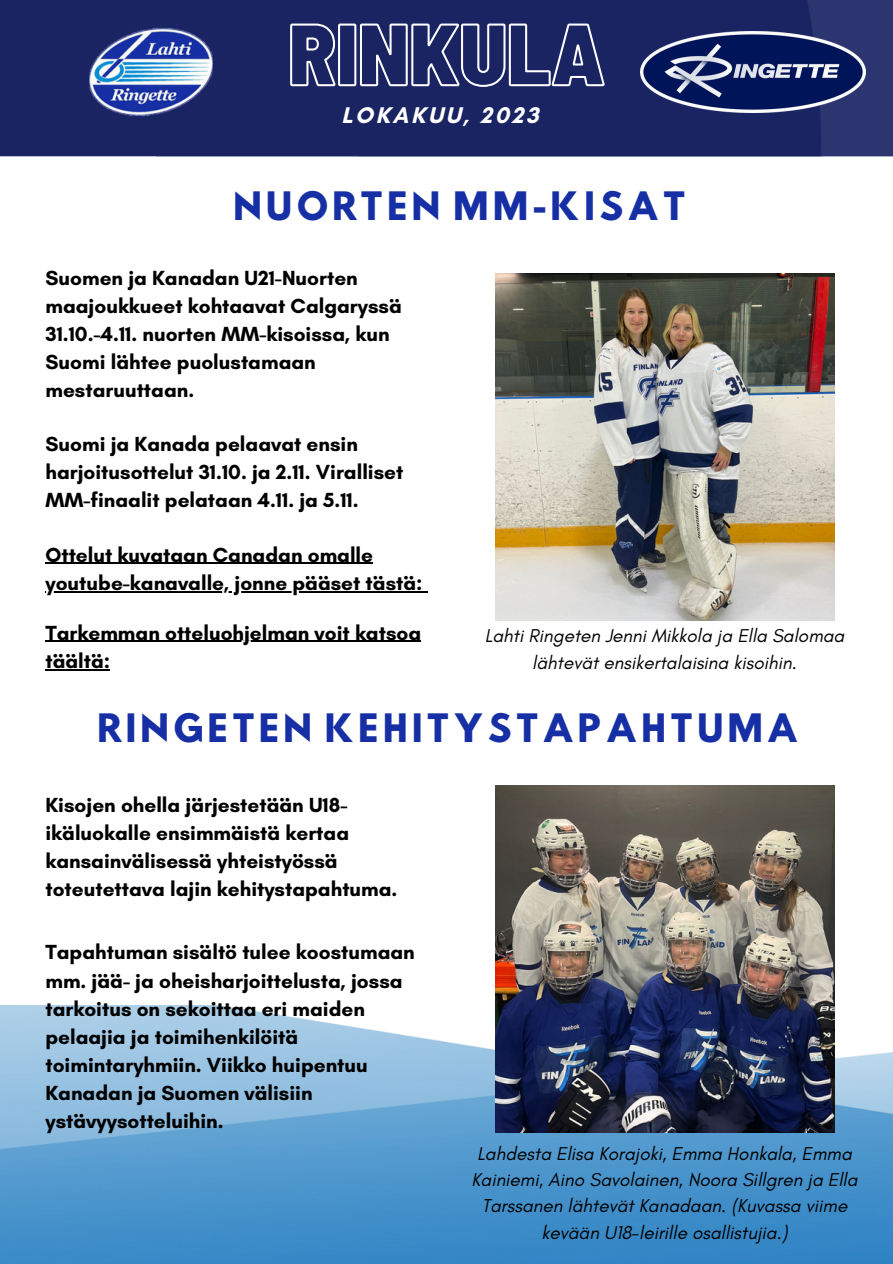
<style>
.page{position:relative;width:893px;height:1264px;background:#fff}
.page>*{position:absolute;margin:0;border:0;box-sizing:border-box;transform-origin:0 0}
.t1{font:34.65px "Hussar Bd";letter-spacing:.09em;color:#172fa4}
.t2{font:700 23.1px "Glacial Indifference";letter-spacing:.115em;color:#fff}
.t3{font:700 20.85px/28.2px "Glacial Indifference";color:#000}
.t4{font:italic 18.9px/26.4px "Glacial Indifference";color:#000;text-align:center}
</style>
<div class="page">
<div style="left:0;top:0;width:156px;height:156px;background:#1a2463"></div>
<div style="left:156px;top:0;width:202px;height:156px;background:#1a2463"></div>
<svg style="left:358px;top:0;width:534px;height:156px;background:#1d2665"></svg>
<img style="left:89px;top:10px;width:123px;height:123px">
<img style="left:640px;top:31px;width:225px;height:81px">
<img style="left:495px;top:274px;width:338px;height:346px">
<img style="left:0;top:1005px;width:892px;height:258px">
<svg style="left:289px;top:22px;width:316px;height:66px;background:#41497d"></svg>
<img style="left:495px;top:785px;width:338px;height:347px">
<hr style="left:45px;top:563px;width:328px;height:1px;background:#000">
<hr style="left:45px;top:591px;width:377px;height:1px;background:#000">
<hr style="left:45px;top:641px;width:376px;height:1px;background:#000">
<hr style="left:45px;top:669px;width:65px;height:1px;background:#000">
<h2 class="t2" style="left:341px;top:101px;width:199px">LOKAKUU, 2023</h2>
<h4 class="t1" style="left:233px;top:189px;width:455px">NUORTEN MM-KISAT</h4>
<h4 class="t3" style="left:45px;top:263px;width:358px">Suomen ja Kanadan U21-Nuorten maajoukkueet kohtaavat Calgaryssä<br>31.10.-4.11. nuorten MM-kisoissa, kun<br>Suomi lähtee puolustamaan mestaruuttaan.</h4>
<h4 class="t3" style="left:45px;top:430px;width:359px">Suomi ja Kanada pelaavat ensin harjoitusottelut 31.10. ja 2.11. Viralliset<br>MM-finaalit pelataan 4.11. ja 5.11.</h4>
<p class="t3" style="left:45px;top:540px;width:329px">Ottelut kuvataan Canadan omalle</p>
<h4 class="t3" style="left:45px;top:568px;width:378px">youtube-kanavalle, jonne pääset tästä:</h4>
<p class="t3" style="left:45px;top:618px;width:377px">Tarkemman otteluohjelman voit katsoa täältä:</p>
<h4 class="t4" style="left:484px;top:622px;width:361px">Lahti Ringeten Jenni Mikkola ja Ella Salomaa lähtevät ensikertalaisina kisoihin.</h4>
<p class="t1" style="left:97px;top:710px;width:703px">RINGETEN KEHITYSTAPAHTUMA</p>
<p class="t3" style="left:45px;top:790px;width:353px">Kisojen ohella järjestetään U18- ikäluokalle ensimmäistä kertaa kansainvälisessä yhteistyössä toteutettava lajin kehitystapahtuma.</p>
<h4 class="t3" style="left:45px;top:937px;width:371px">Tapahtuman sisältö tulee koostumaan mm. jää- ja oheisharjoittelusta, jossa tarkoitus on sekoittaa eri maiden pelaajia ja toimihenkilöitä toimintaryhmiin. Viikko huipentuu<br>Kanadan ja Suomen välisiin ystävyysotteluihin.</h4>
<h2 class="t4" style="left:471px;top:1139px;width:387px">Lahdesta Elisa Korajoki, Emma Honkala, Emma Kainiemi, Aino Savolainen, Noora Sillgren ja Ella Tarssanen lähtevät Kanadaan. (Kuvassa viime kevään U18-leirille osallistujia.)</h2>
</div>
